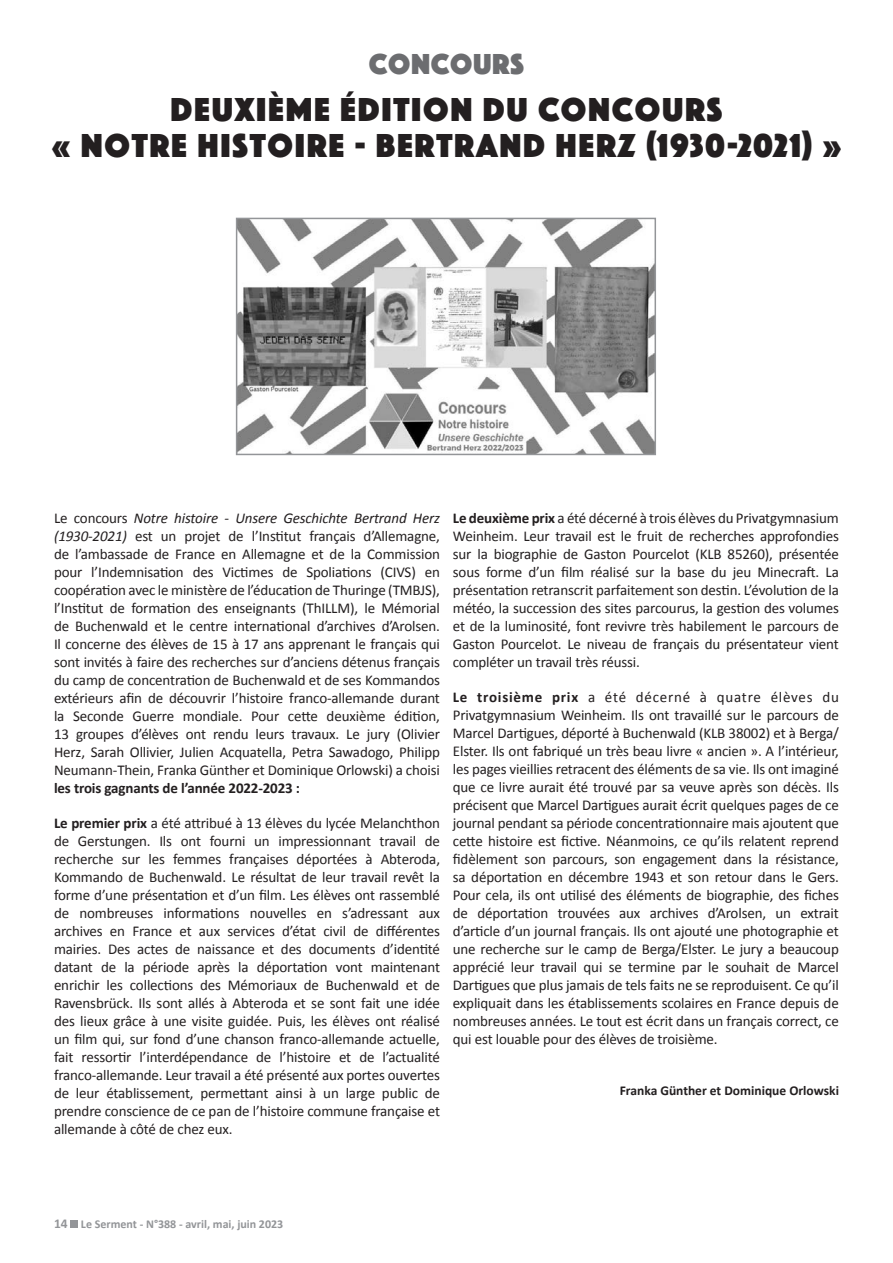
<style>
.page{position:relative;width:893px;height:1263px;background:#fff}
.page>*{position:absolute;margin:0;border:0;box-sizing:border-box;transform-origin:0 0}
.t1{font:34.5px/36px "Phosphate Solid";letter-spacing:.05em;color:#231f20;text-align:center}
.t2{font:30px "Phosphate Solid";letter-spacing:.025em;color:#6c6d70}
.t3{font:15px/18px "Calibri";letter-spacing:-.01em;color:#231f20;text-align:justify}
.t4{font:700 13.5px "Calibri";color:#231f20}
.t5{font:700 12px "Calibri";color:#939598}
.s1{font-style:italic}
.s2{font-weight:700}
.s3{font-size:13.5px}
</style>
<div class="page">
<div style="left:71px;top:1220px;width:7px;height:7px;background:#939598"></div>
<img style="left:239px;top:221px;width:414px;height:231px">
<div style="left:236px;top:218px;width:420px;height:237px;border:2px solid #939598"></div>
<p class="t2" style="left:369px;top:43px;width:157px">CONCOURS</p>
<p class="t1" style="left:52px;top:90px;width:790px">DEUXIÈME ÉDITION DU CONCOURS<br>« NOTRE HISTOIRE - BERTRAND HERZ (1930-2021) »</p>
<p class="t3" style="left:54px;top:509px;width:388px">Le concours <span class="s1">Notre histoire - Unsere Geschichte Bertrand Herz (1930-2021)</span> est un projet de l’Institut français d’Allemagne, de l’ambassade de France en Allemagne et de la Commission pour l’Indemnisation des Victimes de Spoliations (CIVS) en coopération avec le ministère de l’éducation de Thuringe (TMBJS), l’Institut de formation des enseignants (ThILLM), le Mémorial de Buchenwald et le centre international d’archives d’Arolsen.<br>Il concerne des élèves de 15 à 17 ans apprenant le français qui sont invités à faire des recherches sur d’anciens détenus français du camp de concentration de Buchenwald et de ses Kommandos extérieurs afin de découvrir l’histoire franco-allemande durant la Seconde Guerre mondiale. Pour cette deuxième édition, 13 groupes d’élèves ont rendu leurs travaux. Le jury (Olivier Herz, Sarah Ollivier, Julien Acquatella, Petra Sawadogo, Philipp Neumann-Thein, Franka Günther et Dominique Orlowski) a choisi <span class="s2">les trois gagnants de l’année 2022-2023 :</span></p>
<p class="t3" style="left:54px;top:814px;width:388px"><span class="s2">Le premier prix</span> a été attribué à 13 élèves du lycée Melanchthon de Gerstungen. Ils ont fourni un impressionnant travail de recherche sur les femmes françaises déportées à Abteroda, Kommando de Buchenwald. Le résultat de leur travail revêt la forme d’une présentation et d’un film. Les élèves ont rassemblé de nombreuses informations nouvelles en s’adressant aux archives en France et aux services d’état civil de différentes mairies. Des actes de naissance et des documents d’identité datant de la période après la déportation vont maintenant enrichir les collections des Mémoriaux de Buchenwald et de Ravensbrück. Ils sont allés à Abteroda et se sont fait une idée des lieux grâce à une visite guidée. Puis, les élèves ont réalisé un film qui, sur fond d’une chanson franco-allemande actuelle, fait ressortir l’interdépendance de l’histoire et de l’actualité franco-allemande. Leur travail a été présenté aux portes ouvertes de leur établissement, permettant ainsi à un large public de prendre conscience de ce pan de l’histoire commune française et allemande à côté de chez eux.</p>
<p class="t3" style="left:453px;top:509px;width:388px"><span class="s2">Le deuxième prix</span> a été décerné à trois élèves du Privatgymnasium Weinheim. Leur travail est le fruit de recherches approfondies sur la biographie de Gaston Pourcelot (KLB 85260), présentée sous forme d’un film réalisé sur la base du jeu Minecraft. La présentation retranscrit parfaitement son destin. L’évolution de la météo, la succession des sites parcourus, la gestion des volumes et de la luminosité, font revivre très habilement le parcours de Gaston Pourcelot. Le niveau de français du présentateur vient compléter un travail très réussi.</p>
<p class="t3" style="left:453px;top:688px;width:388px"><span class="s2">Le troisième prix</span> a été décerné à quatre élèves du Privatgymnasium Weinheim. Ils ont travaillé sur le parcours de Marcel Dartigues, déporté à Buchenwald (KLB 38002) et à Berga/ Elster. Ils ont fabriqué un très beau livre « ancien ». A l’intérieur, les pages vieillies retracent des éléments de sa vie. Ils ont imaginé que ce livre aurait été trouvé par sa veuve après son décès. Ils précisent que Marcel Dartigues aurait écrit quelques pages de ce journal pendant sa période concentrationnaire mais ajoutent que cette histoire est fictive. Néanmoins, ce qu’ils relatent reprend fidèlement son parcours, son engagement dans la résistance, sa déportation en décembre 1943 et son retour dans le Gers.<br>Pour cela, ils ont utilisé des éléments de biographie, des fiches de déportation trouvées aux archives d’Arolsen, un extrait d’article d’un journal français. Ils ont ajouté une photographie et une recherche sur le camp de Berga/Elster. Le jury a beaucoup apprécié leur travail qui se termine par le souhait de Marcel Dartigues que plus jamais de tels faits ne se reproduisent. Ce qu’il expliquait dans les établissements scolaires en France depuis de nombreuses années. Le tout est écrit dans un français correct, ce qui est louable pour des élèves de troisième.</p>
<p class="t4" style="left:620px;top:1081px;width:221px">Franka Günther et Dominique Orlowski</p>
<p class="t5" style="left:54px;top:1216px;width:231px"><span class="s3">14</span> Le Serment - N°388 - avril, mai, juin 2023</p>
</div>
